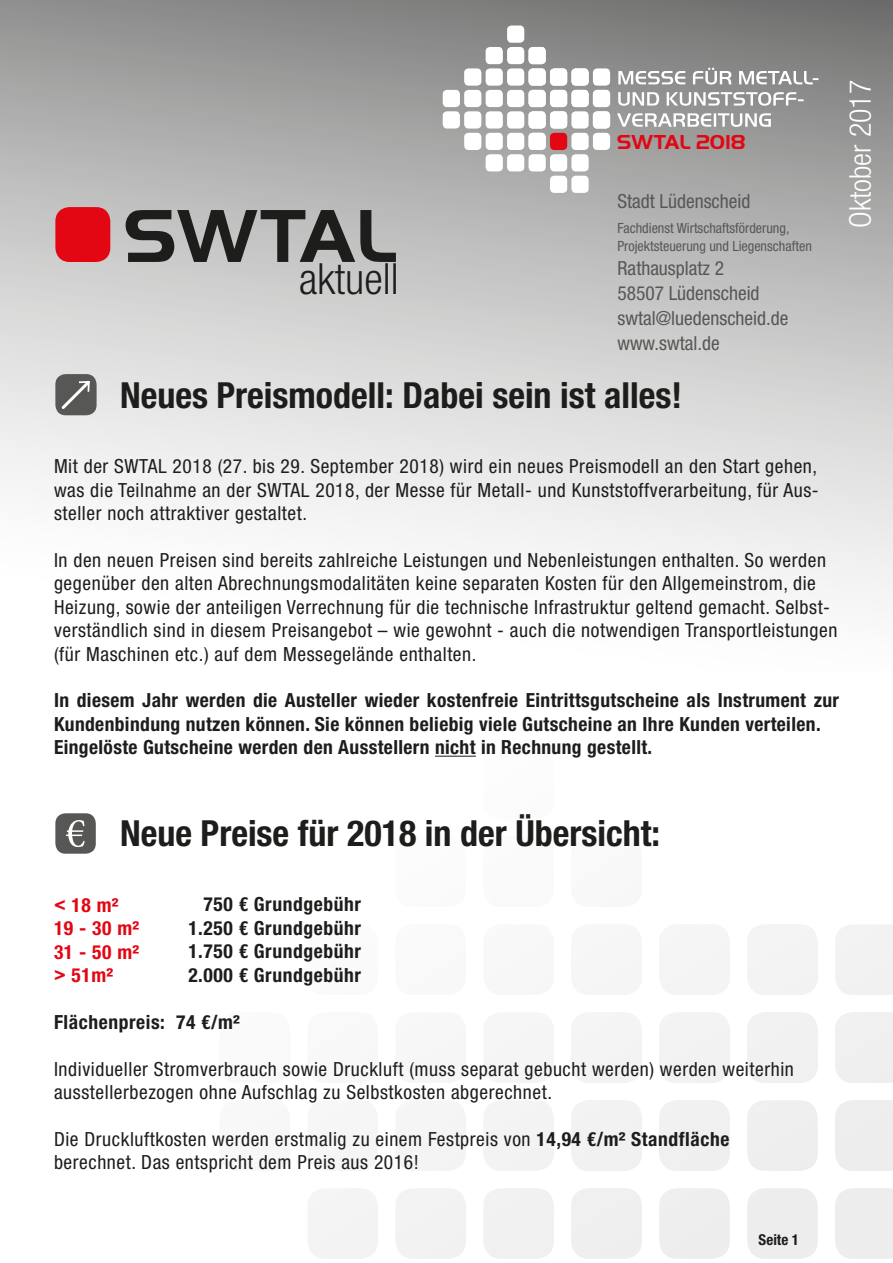
<style>
.page{position:relative;width:893px;height:1263px;background:#fff}
.page>*{position:absolute;margin:0;border:0;box-sizing:border-box;transform-origin:0 0}
.t1{font:700 77.85px "Handel Got D";letter-spacing:-.005em;color:#1d1d1b}
.t2{font:300 condensed 43.05px "Helvetica Neue LT Std";color:#1d1d1b}
.t3{font:700 condensed 36px "Helvetica Neue LT Std";color:#1d1d1b}
.t4{font:300 condensed 30px "Helvetica Neue LT Std";color:#fff}
.t5{font:700 21px "Handel Got D";color:#e30613}
.t6{font:condensed 19.5px/23.4px "Helvetica Neue LT Std";letter-spacing:.03em;color:#1d1d1b}
.t7{font:700 condensed 19.5px/23.4px "Helvetica Neue LT Std";letter-spacing:.02em;color:#1d1d1b}
.t8{font:700 condensed 19.5px/23.4px "Helvetica Neue LT Std";letter-spacing:.03em;color:#e30613}
.t9{font:condensed 19.35px/24.8px "Helvetica Neue LT Std";color:#575756}
.t10{font:700 condensed 15px "Helvetica Neue LT Std";color:#1d1d1b}
.t11{font:condensed 14.1px/17.7px "Helvetica Neue LT Std";color:#575756}
.s1{font-weight:700}
</style>
<div class="page">
<div style="left:219px;top:1012px;width:71px;height:71px;background:#fafafa;border-radius:18px"></div>
<div style="left:219px;top:1100px;width:71px;height:71px;background:#f7f7f7;border-radius:18px"></div>
<div style="left:835px;top:925px;width:58px;height:70px;background:#f2f2f2"></div>
<div style="left:835px;top:1012px;width:58px;height:71px;background:#f0f0f0"></div>
<div style="left:835px;top:1100px;width:58px;height:71px;background:#ededed"></div>
<div style="left:835px;top:1188px;width:58px;height:71px;background:#ededed"></div>
<div style="left:307px;top:924px;width:71px;height:71px;background:#fafafa;border-radius:18px"></div>
<div style="left:307px;top:1012px;width:71px;height:71px;background:#f8f8f8;border-radius:18px"></div>
<div style="left:307px;top:1100px;width:71px;height:71px;background:#f6f6f6;border-radius:18px"></div>
<div style="left:307px;top:1188px;width:71px;height:71px;background:#f4f4f4;border-radius:18px"></div>
<div style="left:571px;top:836px;width:71px;height:71px;background:#f8f8f8;border-radius:18px"></div>
<div style="left:571px;top:924px;width:71px;height:71px;background:#f6f6f6;border-radius:18px"></div>
<div style="left:571px;top:1012px;width:71px;height:71px;background:#f4f4f4;border-radius:18px"></div>
<div style="left:571px;top:1100px;width:71px;height:71px;background:#ededed;border-radius:18px"></div>
<div style="left:571px;top:1188px;width:71px;height:71px;background:#ededed;border-radius:18px"></div>
<div style="left:747px;top:924px;width:71px;height:71px;background:#ededed;border-radius:18px"></div>
<div style="left:747px;top:1012px;width:71px;height:71px;background:#ededed;border-radius:18px"></div>
<div style="left:747px;top:1100px;width:71px;height:71px;background:#ededed;border-radius:18px"></div>
<div style="left:747px;top:1188px;width:71px;height:71px;background:#ededed;border-radius:18px"></div>
<div style="left:659px;top:924px;width:71px;height:71px;background:#f5f5f5;border-radius:18px"></div>
<div style="left:659px;top:1012px;width:71px;height:71px;background:#ededed;border-radius:18px"></div>
<div style="left:659px;top:1100px;width:71px;height:71px;background:#ededed;border-radius:18px"></div>
<div style="left:659px;top:1188px;width:71px;height:71px;background:#ededed;border-radius:18px"></div>
<div style="left:483px;top:836px;width:71px;height:71px;background:#fafafa;border-radius:18px"></div>
<div style="left:483px;top:924px;width:71px;height:71px;background:#f8f8f8;border-radius:18px"></div>
<div style="left:483px;top:1012px;width:71px;height:71px;background:#f5f5f5;border-radius:18px"></div>
<div style="left:483px;top:1100px;width:71px;height:71px;background:#ededed;border-radius:18px"></div>
<div style="left:483px;top:1188px;width:71px;height:71px;background:#ededed;border-radius:18px"></div>
<div style="left:395px;top:836px;width:71px;height:71px;background:#fbfbfb;border-radius:18px"></div>
<div style="left:395px;top:924px;width:71px;height:71px;background:#f9f9f9;border-radius:18px"></div>
<div style="left:395px;top:1012px;width:71px;height:71px;background:#f7f7f7;border-radius:18px"></div>
<div style="left:395px;top:1100px;width:71px;height:71px;background:#f4f4f4;border-radius:18px"></div>
<div style="left:395px;top:1188px;width:71px;height:71px;background:#ededed;border-radius:18px"></div>
<svg style="left:0;top:0;width:893px;height:596px"></svg>
<hr style="left:435px;top:756px;width:41px;height:1px;background:#1d1d1b">
<div style="left:55px;top:207px;width:55px;height:55px;background:#e30613;border-radius:14px"></div>
<div style="left:55px;top:374px;width:42px;height:41px;background:#575756;border-radius:10px"></div>
<svg style="left:61px;top:381px;width:29px;height:28px"></svg>
<div style="left:55px;top:813px;width:41px;height:41px;background:#575756;border-radius:10px"></div>
<svg style="left:66px;top:820px;width:19px;height:27px"></svg>
<div style="left:443px;top:90px;width:17px;height:17px;background:#fff;border-radius:4px"></div>
<div style="left:443px;top:111px;width:17px;height:18px;background:#fff;border-radius:4px"></div>
<div style="left:593px;top:68px;width:17px;height:18px;background:#fff;border-radius:4px"></div>
<div style="left:593px;top:90px;width:17px;height:17px;background:#fff;border-radius:4px"></div>
<div style="left:593px;top:111px;width:17px;height:18px;background:#fff;border-radius:4px"></div>
<div style="left:593px;top:133px;width:17px;height:17px;background:#fff;border-radius:4px"></div>
<div style="left:464px;top:68px;width:17px;height:18px;background:#fff;border-radius:4px"></div>
<div style="left:464px;top:90px;width:17px;height:17px;background:#fff;border-radius:4px"></div>
<div style="left:464px;top:111px;width:17px;height:18px;background:#fff;border-radius:4px"></div>
<div style="left:464px;top:133px;width:17px;height:17px;background:#fff;border-radius:4px"></div>
<div style="left:528px;top:47px;width:18px;height:17px;background:#fff;border-radius:4px"></div>
<div style="left:528px;top:68px;width:18px;height:18px;background:#fff;border-radius:4px"></div>
<div style="left:528px;top:90px;width:18px;height:17px;background:#fff;border-radius:4px"></div>
<div style="left:528px;top:111px;width:18px;height:18px;background:#fff;border-radius:4px"></div>
<div style="left:528px;top:133px;width:18px;height:17px;background:#fff;border-radius:4px"></div>
<div style="left:528px;top:154px;width:18px;height:17px;background:#fff;border-radius:4px"></div>
<div style="left:571px;top:176px;width:18px;height:17px;background:#fff;border-radius:4px"></div>
<div style="left:571px;top:68px;width:18px;height:18px;background:#fff;border-radius:4px"></div>
<div style="left:571px;top:90px;width:18px;height:17px;background:#fff;border-radius:4px"></div>
<div style="left:571px;top:111px;width:18px;height:18px;background:#fff;border-radius:4px"></div>
<div style="left:571px;top:133px;width:18px;height:17px;background:#fff;border-radius:4px"></div>
<div style="left:571px;top:154px;width:18px;height:17px;background:#fff;border-radius:4px"></div>
<div style="left:550px;top:176px;width:17px;height:17px;background:#fff;border-radius:4px"></div>
<div style="left:550px;top:68px;width:17px;height:18px;background:#fff;border-radius:4px"></div>
<div style="left:550px;top:90px;width:17px;height:17px;background:#fff;border-radius:4px"></div>
<div style="left:550px;top:111px;width:17px;height:18px;background:#fff;border-radius:4px"></div>
<div style="left:550px;top:133px;width:17px;height:17px;background:#e30613;border-radius:4px"></div>
<div style="left:550px;top:154px;width:17px;height:17px;background:#fff;border-radius:4px"></div>
<div style="left:507px;top:26px;width:17px;height:17px;background:#fff;border-radius:4px"></div>
<div style="left:507px;top:47px;width:17px;height:17px;background:#fff;border-radius:4px"></div>
<div style="left:507px;top:68px;width:17px;height:18px;background:#fff;border-radius:4px"></div>
<div style="left:507px;top:90px;width:17px;height:17px;background:#fff;border-radius:4px"></div>
<div style="left:507px;top:111px;width:17px;height:18px;background:#fff;border-radius:4px"></div>
<div style="left:507px;top:133px;width:17px;height:17px;background:#fff;border-radius:4px"></div>
<div style="left:507px;top:154px;width:17px;height:17px;background:#fff;border-radius:4px"></div>
<div style="left:486px;top:47px;width:17px;height:17px;background:#fff;border-radius:4px"></div>
<div style="left:486px;top:68px;width:17px;height:18px;background:#fff;border-radius:4px"></div>
<div style="left:486px;top:90px;width:17px;height:17px;background:#fff;border-radius:4px"></div>
<div style="left:486px;top:111px;width:17px;height:18px;background:#fff;border-radius:4px"></div>
<div style="left:486px;top:133px;width:17px;height:17px;background:#fff;border-radius:4px"></div>
<div style="left:486px;top:154px;width:17px;height:17px;background:#fff;border-radius:4px"></div>
<svg style="left:617px;top:113px;width:154px;height:14px"></svg>
<svg style="left:618px;top:92px;width:186px;height:14px"></svg>
<svg style="left:618px;top:68px;width:200px;height:17px"></svg>
<p class="t5" style="left:617px;top:131px;width:131px">SWTAL 2018</p>
<p class="t9" style="left:617px;top:189px;width:134px">Stadt Lüdenscheid</p>
<p class="t11" style="left:617px;top:219px;width:196px">Fachdienst Wirtschaftsförderung,<br>Projektsteuerung und Liegenschaften</p>
<p class="t9" style="left:617px;top:256px;width:172px">Rathausplatz 2<br>58507 Lüdenscheid swtal@luedenscheid.de www.swtal.de</p>
<h3 class="t3" style="left:120px;top:373px;width:564px">Neues Preismodell: Dabei sein ist alles!</h3>
<h1 class="t1" style="left:123px;top:192px;width:276px">SWTAL</h1>
<h2 class="t2" style="left:299px;top:254px;width:101px">aktuell</h2>
<h3 class="t4" style="left:843px;top:228px;width:150px;rotate:-90deg">Oktober 2017</h3>
<p class="t6" style="left:54px;top:455px;width:766px;text-align:justify">Mit der SWTAL 2018 (27. bis 29. September 2018) wird ein neues Preismodell an den Start gehen, was die Teilnahme an der SWTAL 2018, der Messe für Metall- und Kunststoffverarbeitung, für Aus&shy;steller noch attraktiver gestaltet.</p>
<p class="t6" style="left:54px;top:548px;width:785px">In den neuen Preisen sind bereits zahlreiche Leistungen und Nebenleistungen enthalten. So werden gegenüber den alten Abrechnungsmodalitäten keine separaten Kosten für den Allgemeinstrom, die Heizung, sowie der anteiligen Verrechnung für die technische Infrastruktur geltend gemacht. Selbst&shy;verständlich sind in diesem Preisangebot – wie gewohnt - auch die notwendigen Transportleistungen (für Maschinen etc.) auf dem Messegelände enthalten.</p>
<p class="t7" style="left:54px;top:688px;width:786px">In diesem Jahr werden die Austeller wieder kostenfreie Eintrittsgutscheine als Instrument zur<br>Kundenbindung nutzen können. Sie können beliebig viele Gutscheine an Ihre Kunden verteilen.<br>Eingelöste Gutscheine werden den Ausstellern nicht in Rechnung gestellt.</p>
<h3 class="t3" style="left:120px;top:812px;width:542px">Neue Preise für 2018 in der Übersicht:</h3>
<p class="t7" style="left:188px;top:892px;width:174px;text-align:justify;text-indent:15px">750 € Grundgebühr 1.250 € Grundgebühr 1.750 € Grundgebühr 2.000 € Grundgebühr</p>
<p class="t8" style="left:54px;top:893px;width:86px">&lt; 18 m²<br>19 - 30 m²<br>31 - 50 m² &gt; 51m²</p>
<p class="t7" style="left:54px;top:1010px;width:187px">Flächenpreis: 74 €/m²</p>
<p class="t6" style="left:54px;top:1057px;width:741px">Individueller Stromverbrauch sowie Druckluft (muss separat gebucht werden) werden weiterhin ausstellerbezogen ohne Aufschlag zu Selbstkosten abgerechnet.</p>
<p class="t6" style="left:54px;top:1127px;width:677px">Die Druckluftkosten werden erstmalig zu einem Festpreis von <span class="s1">14,94 €/m² Standfläche </span>berechnet. Das entspricht dem Preis aus 2016!</p>
<p class="t10" style="left:759px;top:1230px;width:42px">Seite 1</p>
</div>
